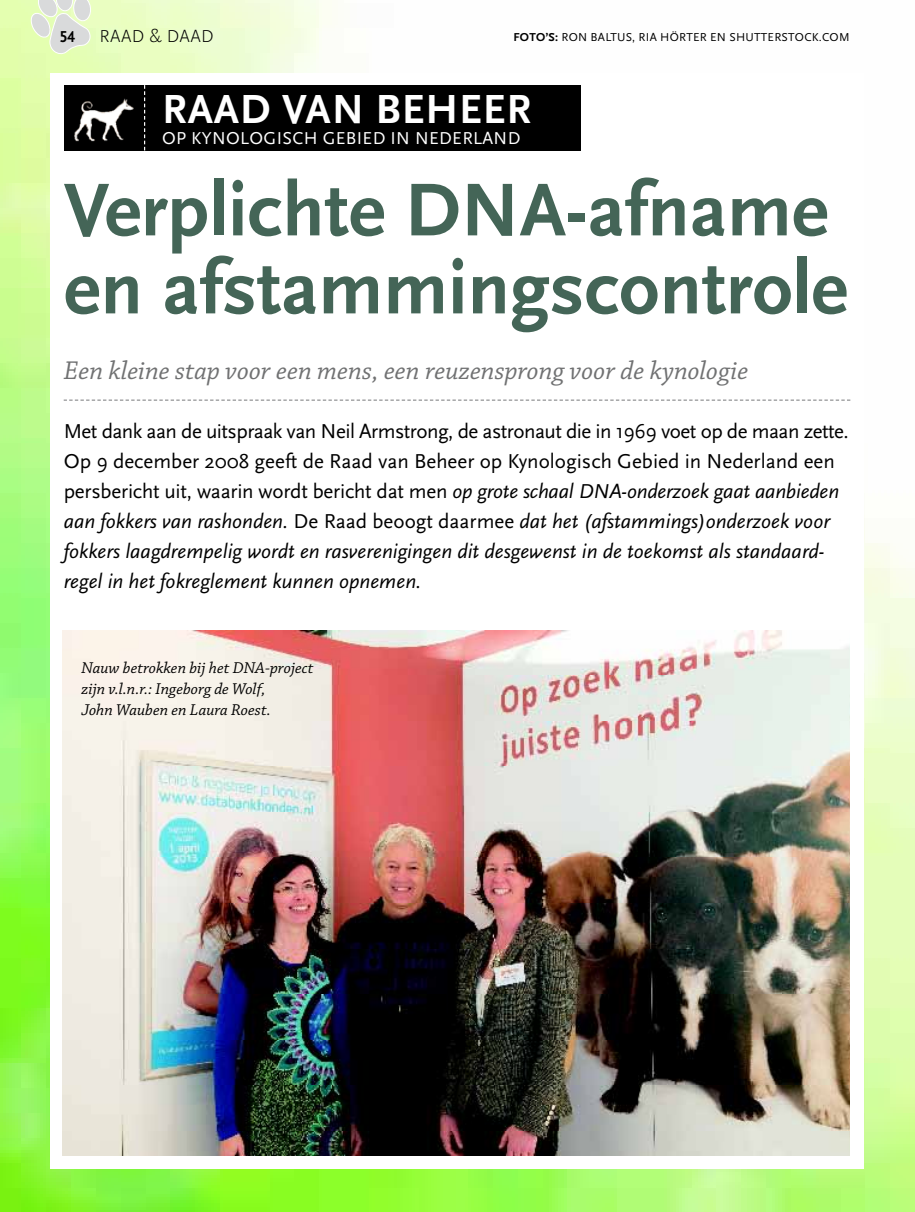
<style>
.page{position:relative;width:915px;height:1212px;background:#fff}
.page>*{position:absolute;margin:0;border:0;box-sizing:border-box;transform-origin:0 0}
.t1{font:700 78px/78px "Scala Sans Pro";color:#446557;text-align:right}
.t2{font:700 42.45px "Scala Sans Pro";letter-spacing:.02em;color:#fff}
.t3{font:italic 27px "Chaparral Pro";color:#707172}
.t4{font:italic 21px/30px "Scala Sans Pro";color:#000}
.t5{font:18px "Scala Sans Pro";letter-spacing:.02em;color:#fff}
.t6{font:300 18px "Scala Sans Pro";color:#000}
.t7{font:italic 16.5px/21px "Chaparral Pro";color:#000}
.t8{font:700 16.5px "Scala Sans Pro";color:#000;scale:.95 1}
.t9{font:12px "Scala Sans Pro";letter-spacing:.02em;color:#000}
.s1{font-weight:700}
.s2{font-style:normal}
</style>
<div class="page">
<img style="left:0;top:0;width:914px;height:1212px">
<div style="left:50px;top:73px;width:813px;height:1095px;background:#fff"></div>
<svg style="left:31px;top:0;width:60px;height:55px;background:#e0e9d1"></svg>
<div style="left:64px;top:85px;width:516px;height:65px;background:#000"></div>
<svg style="left:144px;top:85px;width:1px;height:65px"></svg>
<img style="left:74px;top:98px;width:60px;height:44px">
<svg style="left:64px;top:400px;width:786px;height:1px"></svg>
<img style="left:63px;top:631px;width:786px;height:524px">
<p class="t8" style="left:60px;top:27px;width:17px">54</p>
<p class="t6" style="left:99px;top:26px;width:80px">RAAD &amp; daad</p>
<p class="t9" style="left:513px;top:30px;width:326px"><span class="s1">foto’s:</span> Ro n Baltus, Ria hörter en shutterstock.com</p>
<h2 class="t2" style="left:162px;top:84px;width:360px">Raad van beheer</h2>
<p class="t5" style="left:162px;top:127px;width:360px">Op kynologisch gebied in nederland</p>
<h1 class="t1" style="left:64px;top:171px;width:394px">Verplichte DNA</h1>
<h1 class="t1" style="left:64px;top:171px;width:785px">-afname<br>en afstammingscontrole</h1>
<p class="t3" style="left:64px;top:355px;width:686px">Een kleine stap voor een mens, een reuzensprong voor de kynologie</p>
<p class="t4" style="left:64px;top:415px;width:786px"><span class="s2">Met dank aan de uitspraak van N eil Armstrong, de astronaut die in 1969 voet op de maan zette.<br>Op 9 december 2008 geeft de Raad van Beheer op Kynologisch Gebied in N ederland een persbericht uit, waarin wordt bericht dat men</span> op grote schaal DNA-onderzoek gaat aanbieden aan fokkers van rashonden. <span class="s2">De Raad beoogt daarmee</span> dat het (afstammings)onderzoek voor fokkers laagdrempelig wordt en rasverenigingen dit desgewenst in de toekomst als standaard&shy;regel in het fokreglement kunnen opnemen.</p>
<p class="t7" style="left:81px;top:657px;width:233px">Nauw betrokken bij het DNA-project zijn v.l.n.r.: Ingeborg de Wolf,<br>John Wauben en Laura Roest.</p>
</div>
